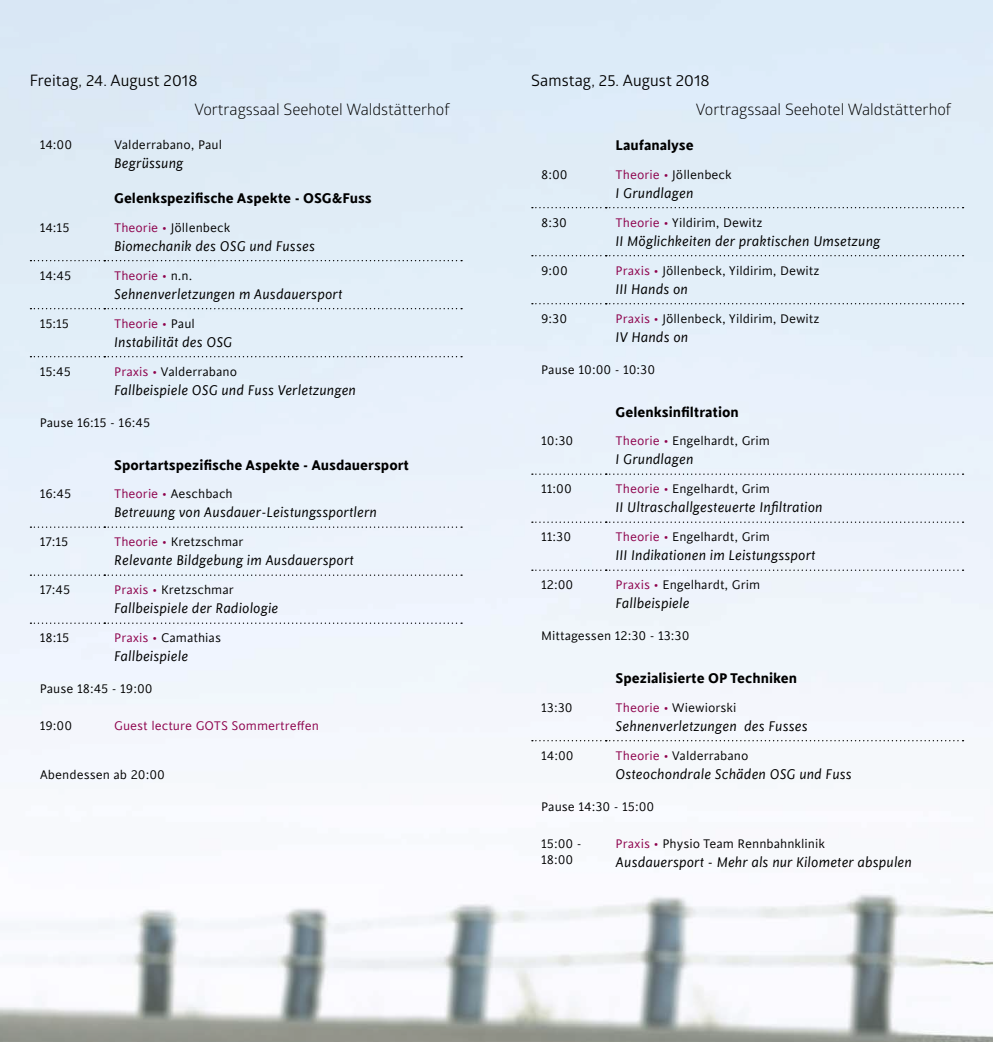
<style>
.page{position:relative;width:993px;height:1042px;background:#fff}
.page>*{position:absolute;margin:0;border:0;box-sizing:border-box;transform-origin:0 0}
.t1{font:italic 15.75px "Cinta";color:#000}
.t2{font:700 15.75px "Cinta";color:#000}
.t3{font:15.75px "Glober";color:#000}
.t4{font:15.75px "Glober";letter-spacing:.005em;color:#000}
.t5{font:14px/16.8px "Cinta";color:#000}
.t6{font:14px "Cinta";color:#8d004b}
.s1{color:#8d004b}
.s2{color:#000}
</style>
<div class="page">
<img style="left:0;top:0;width:992px;height:1042px">
<svg style="left:30px;top:260px;width:432px;height:1px"></svg>
<svg style="left:30px;top:308px;width:432px;height:1px"></svg>
<svg style="left:30px;top:356px;width:432px;height:1px"></svg>
<svg style="left:30px;top:622px;width:432px;height:2px"></svg>
<svg style="left:30px;top:574px;width:432px;height:2px"></svg>
<svg style="left:30px;top:526px;width:432px;height:2px"></svg>
<svg style="left:531px;top:207px;width:432px;height:1px"></svg>
<svg style="left:531px;top:255px;width:432px;height:1px"></svg>
<svg style="left:531px;top:303px;width:432px;height:1px"></svg>
<svg style="left:531px;top:521px;width:432px;height:2px"></svg>
<svg style="left:531px;top:569px;width:432px;height:2px"></svg>
<svg style="left:531px;top:740px;width:432px;height:1px"></svg>
<svg style="left:531px;top:473px;width:432px;height:2px"></svg>
<p class="t4" style="left:30px;top:70px;width:169px">Freitag, 24. August 2018</p>
<p class="t3" style="left:194px;top:98px;width:257px">Vortragssaal Seehotel Waldstätterhof</p>
<p class="t5" style="left:40px;top:137px;width:34px">14:00</p>
<p class="t5" style="left:114px;top:137px;width:109px">Valderrabano, Paul</p>
<p class="t1" style="left:114px;top:154px;width:71px">Begrüssung</p>
<p class="t2" style="left:114px;top:189px;width:259px">Gelenkspezifische Aspekte - OSG&amp;Fuss</p>
<p class="t5" style="left:40px;top:219px;width:31px">14:15</p>
<p class="t5" style="left:114px;top:219px;width:118px"><span class="s1">Theorie •</span> Jöllenbeck</p>
<p class="t1" style="left:114px;top:236px;width:202px">Biomechanik des OSG und Fusses</p>
<p class="t5" style="left:40px;top:267px;width:33px">14:45</p>
<p class="t6" style="left:114px;top:268px;width:79px">Theorie • <span class="s2">n.n.</span></p>
<p class="t1" style="left:114px;top:284px;width:230px">Sehnenverletzungen m Ausdauersport</p>
<p class="t5" style="left:40px;top:315px;width:31px">15:15</p>
<p class="t6" style="left:114px;top:316px;width:82px">Theorie • <span class="s2">Paul</span></p>
<p class="t1" style="left:114px;top:332px;width:120px">Instabilität des OSG</p>
<p class="t5" style="left:40px;top:363px;width:33px">15:45</p>
<p class="t5" style="left:114px;top:363px;width:124px"><span class="s1">Praxis •</span> Valderrabano</p>
<p class="t1" style="left:114px;top:380px;width:243px">Fallbeispiele OSG und Fuss Verletzungen</p>
<p class="t5" style="left:40px;top:414px;width:112px">Pause 16:15 - 16:45</p>
<p class="t2" style="left:114px;top:455px;width:296px">Sportartspezifische Aspekte - Ausdauersport</p>
<p class="t5" style="left:40px;top:486px;width:33px">16:45</p>
<p class="t5" style="left:114px;top:486px;width:120px"><span class="s1">Theorie •</span> Aeschbach</p>
<p class="t1" style="left:114px;top:503px;width:264px">Betreuung von Ausdauer-Leistungssportlern</p>
<p class="t5" style="left:40px;top:534px;width:30px">17:15</p>
<p class="t5" style="left:114px;top:534px;width:131px"><span class="s1">Theorie •</span> Kretzschmar</p>
<p class="t1" style="left:114px;top:551px;width:241px">Relevante Bildgebung im Ausdauersport</p>
<p class="t5" style="left:40px;top:582px;width:32px">17:45</p>
<p class="t5" style="left:114px;top:582px;width:121px"><span class="s1">Praxis •</span> Kretzschmar</p>
<p class="t1" style="left:114px;top:599px;width:166px">Fallbeispiele der Radiologie</p>
<p class="t5" style="left:40px;top:630px;width:31px">18:15</p>
<p class="t5" style="left:114px;top:630px;width:108px"><span class="s1">Praxis •</span> Camathias</p>
<p class="t1" style="left:114px;top:647px;width:76px">Fallbeispiele</p>
<p class="t5" style="left:40px;top:681px;width:114px">Pause 18:45 - 19:00</p>
<p class="t5" style="left:40px;top:718px;width:34px">19:00</p>
<p class="t6" style="left:114px;top:718px;width:206px">Guest lecture GOTS Sommertreffen</p>
<p class="t5" style="left:40px;top:766px;width:127px">Abendessen ab 20:00</p>
<p class="t4" style="left:531px;top:70px;width:180px">Samstag, 25. August 2018</p>
<p class="t3" style="left:695px;top:98px;width:257px">Vortragssaal Seehotel Waldstätterhof</p>
<p class="t2" style="left:615px;top:136px;width:80px">Laufanalyse</p>
<p class="t5" style="left:541px;top:166px;width:28px">8:00</p>
<p class="t5" style="left:615px;top:166px;width:118px"><span class="s1">Theorie •</span> Jöllenbeck</p>
<p class="t1" style="left:615px;top:183px;width:79px">I Grundlagen</p>
<p class="t5" style="left:541px;top:214px;width:27px">8:30</p>
<p class="t5" style="left:615px;top:214px;width:148px"><span class="s1">Theorie •</span> Yildirim, Dewitz</p>
<p class="t1" style="left:615px;top:231px;width:266px">II Möglichkeiten der praktischen Umsetzung</p>
<p class="t5" style="left:541px;top:262px;width:28px">9:00</p>
<p class="t5" style="left:615px;top:262px;width:205px"><span class="s1">Praxis •</span> Jöllenbeck, Yildirim, Dewitz</p>
<p class="t1" style="left:615px;top:279px;width:74px">III Hands on</p>
<p class="t5" style="left:541px;top:310px;width:27px">9:30</p>
<p class="t5" style="left:615px;top:310px;width:205px"><span class="s1">Praxis •</span> Jöllenbeck, Yildirim, Dewitz</p>
<p class="t1" style="left:615px;top:327px;width:74px">IV Hands on</p>
<p class="t5" style="left:541px;top:361px;width:115px">Pause 10:00 - 10:30</p>
<p class="t2" style="left:615px;top:402px;width:125px">Gelenksinfiltration</p>
<p class="t5" style="left:541px;top:433px;width:34px">10:30</p>
<p class="t5" style="left:615px;top:433px;width:156px"><span class="s1">Theorie •</span> Engelhardt, Grim</p>
<p class="t1" style="left:615px;top:450px;width:79px">I Grundlagen</p>
<p class="t5" style="left:541px;top:481px;width:32px">11:00</p>
<p class="t5" style="left:615px;top:481px;width:156px"><span class="s1">Theorie •</span> Engelhardt, Grim</p>
<p class="t1" style="left:615px;top:498px;width:208px">II Ultraschallgesteuerte Infiltration</p>
<p class="t5" style="left:541px;top:529px;width:31px">11:30</p>
<p class="t5" style="left:615px;top:529px;width:156px"><span class="s1">Theorie •</span> Engelhardt, Grim</p>
<p class="t1" style="left:615px;top:546px;width:201px">III Indikationen im Leistungssport</p>
<p class="t5" style="left:541px;top:577px;width:34px">12:00</p>
<p class="t5" style="left:615px;top:577px;width:146px"><span class="s1">Praxis •</span> Engelhardt, Grim</p>
<p class="t1" style="left:615px;top:594px;width:76px">Fallbeispiele</p>
<p class="t5" style="left:541px;top:628px;width:150px">Mittagessen 12:30 - 13:30</p>
<p class="t2" style="left:615px;top:669px;width:183px">Spezialisierte OP Techniken</p>
<p class="t5" style="left:541px;top:699px;width:33px">13:30</p>
<p class="t5" style="left:615px;top:699px;width:122px"><span class="s1">Theorie •</span> Wiewiorski</p>
<p class="t1" style="left:615px;top:716px;width:194px">Sehnenverletzungen des Fusses</p>
<p class="t5" style="left:541px;top:747px;width:34px">14:00</p>
<p class="t5" style="left:615px;top:747px;width:134px"><span class="s1">Theorie •</span> Valderrabano</p>
<p class="t1" style="left:615px;top:764px;width:238px">Osteochondrale Schäden OSG und Fuss</p>
<p class="t5" style="left:541px;top:798px;width:114px">Pause 14:30 - 15:00</p>
<p class="t5" style="left:541px;top:835px;width:42px">15:00 -<br>18:00</p>
<p class="t5" style="left:615px;top:835px;width:211px"><span class="s1">Praxis •</span> Physio Team Rennbahnklinik</p>
<p class="t1" style="left:615px;top:852px;width:298px">Ausdauersport - Mehr als nur Kilometer abspulen</p>
</div>
